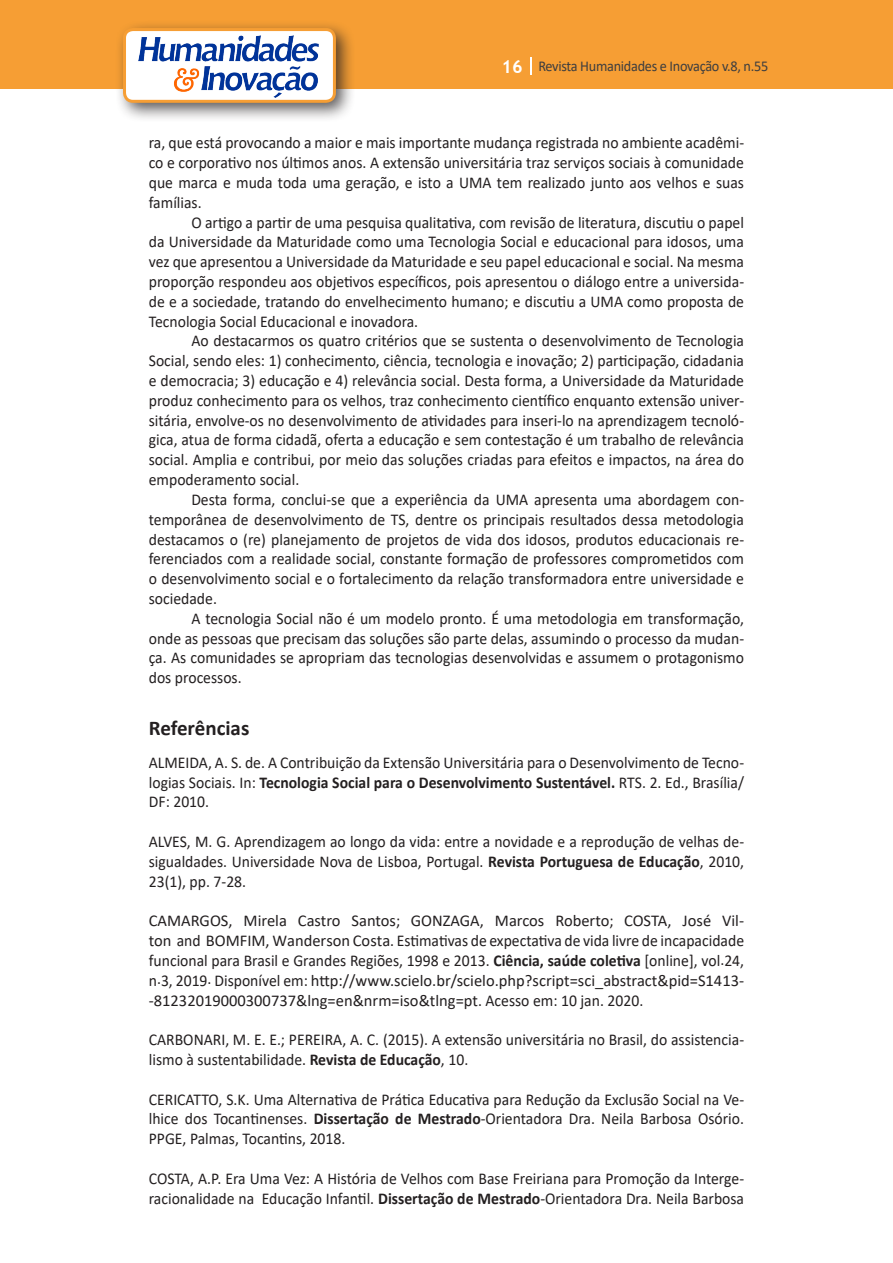
<style>
.page{position:relative;width:893px;height:1263px;background:#fff}
.page>*{position:absolute;margin:0;border:0;box-sizing:border-box;transform-origin:0 0}
.Titulo_2{font:700 21px "Calibri";color:#231f20}
.Texto{font:16.5px/19.8px "Calibri";color:#231f20;text-align:justify;scale:.95 1}
.Texto-2{font:16.5px/19.8px "Calibri";color:#231f20;text-align:justify}
.t1{font:15px "Calibri";letter-spacing:-.02em;color:#3e3e3f;scale:.95 1}
.s1{font-family:"Trebuchet MS";font-weight:700;font-size:18px;color:#fff}
.s2{font-weight:700}
</style>
<div class="page">
<div style="left:0;top:0;width:893px;height:88px;background:#f69e34"></div>
<svg style="left:530px;top:57px;width:2px;height:18px"></svg>
<div style="left:115px;top:20px;width:241px;height:103px;background:#231f20;opacity:.75"></div>
<div style="left:125px;top:30px;width:209px;height:71px;background:#fff;border-radius:9px"></div>
<img style="left:138px;top:35px;width:181px;height:62px">
<div style="left:123px;top:28px;width:213px;height:75px;border:3px solid #f69e34;border-radius:9px"></div>
<p class="t1" style="left:501px;top:56px;width:282px"><span class="s1">16</span> Revista Humanidades e Inovação v.8, n.55</p>
<p class="Texto" style="left:149px;top:133px;width:628px">ra, que está provocando a maior e mais importante mudança registrada no ambiente acadêmi&shy;co e corporativo nos últimos anos. A extensão universitária traz serviços sociais à comunidade que marca e muda toda uma geração, e isto a UMA tem realizado junto aos velhos e suas famílias.</p>
<p class="Texto" style="left:149px;top:212px;width:628px;text-indent:43px">O artigo a partir de uma pesquisa qualitativa, com revisão de literatura, discutiu o papel da Universidade da Maturidade como uma Tecnologia Social e educacional para idosos, uma vez que apresentou a Universidade da Maturidade e seu papel educacional e social. Na mesma proporção respondeu aos objetivos específicos, pois apresentou o diálogo entre a universida&shy;de e a sociedade, tratando do envelhecimento humano; e discutiu a UMA como proposta de Tecnologia Social Educacional e inovadora.</p>
<p class="Texto" style="left:149px;top:331px;width:628px;text-indent:43px">Ao destacarmos os quatro critérios que se sustenta o desenvolvimento de Tecnologia Social, sendo eles: 1) conhecimento, ciência, tecnologia e inovação; 2) participação, cidadania e democracia; 3) educação e 4) relevância social. Desta forma, a Universidade da Maturidade produz conhecimento para os velhos, traz conhecimento científico enquanto extensão univer&shy;sitária, envolve-os no desenvolvimento de atividades para inseri-lo na aprendizagem tecnoló&shy;gica, atua de forma cidadã, oferta a educação e sem contestação é um trabalho de relevância social. Amplia e contribui, por meio das soluções criadas para efeitos e impactos, na área do empoderamento social.</p>
<p class="Texto" style="left:149px;top:489px;width:628px;text-indent:43px">Desta forma, conclui-se que a experiência da UMA apresenta uma abordagem con&shy;temporânea de desenvolvimento de TS, dentre os principais resultados dessa metodologia destacamos o (re) planejamento de projetos de vida dos idosos, produtos educacionais re&shy;ferenciados com a realidade social, constante formação de professores comprometidos com o desenvolvimento social e o fortalecimento da relação transformadora entre universidade e sociedade.</p>
<p class="Texto" style="left:149px;top:608px;width:628px;text-indent:43px">A tecnologia Social não é um modelo pronto. É uma metodologia em transformação, onde as pessoas que precisam das soluções são parte delas, assumindo o processo da mudan&shy;ça. As comunidades se apropriam das tecnologias desenvolvidas e assumem o protagonismo dos processos.</p>
<p class="Titulo_2" style="left:149px;top:713px;width:102px">Referências</p>
<p class="Texto" style="left:149px;top:752px;width:628px">ALMEIDA, A. S. de. A Contribuição da Extensão Universitária para o Desenvolvimento de Tecno&shy;logias Sociais. In: <span class="s2">Tecnologia Social para o Desenvolvimento Sustentável.</span> RTS. 2. Ed., Brasília/ DF: 2010.</p>
<p class="Texto" style="left:149px;top:831px;width:628px">ALVES, M. G. Aprendizagem ao longo da vida: entre a novidade e a reprodução de velhas de&shy;sigualdades. Universidade Nova de Lisboa, Portugal. <span class="s2">Revista Portuguesa de Educação</span>, 2010, 23(1), pp. 7-28.</p>
<p class="Texto-2" style="left:149px;top:910px;width:597px">CAMARGOS, Mirela Castro Santos; GONZAGA, Marcos Roberto; COSTA, José Vil&shy;ton and BOMFIM, Wanderson Costa. Estimativas de expectativa de vida livre de incapacidade funcional para Brasil e Grandes Regiões, 1998 e 2013. <span class="s2">Ciência, saúde coletiva</span> [online], vol.24, n.3, 2019. Disponível em: http://www.scielo.br/scielo.php?script=sci_abstract&amp;pid=S1413- -81232019000300737&amp;lng=en&amp;nrm=iso&amp;tlng=pt. Acesso em: 10 jan. 2020.</p>
<p class="Texto" style="left:149px;top:1029px;width:628px">CARBONARI, M. E. E.; PEREIRA, A. C. (2015). A extensão universitária no Brasil, do assistencia&shy;lismo à sustentabilidade. <span class="s2">Revista de Educação</span>, 10.</p>
<p class="Texto" style="left:149px;top:1089px;width:628px">CERICATTO, S.K. Uma Alternativa de Prática Educativa para Redução da Exclusão Social na Ve&shy;lhice dos Tocantinenses. <span class="s2">Dissertação de Mestrado</span>-Orientadora Dra. Neila Barbosa Osório.<br>PPGE, Palmas, Tocantins, 2018.</p>
<p class="Texto" style="left:149px;top:1168px;width:628px">COSTA, A.P. Era Uma Vez: A História de Velhos com Base Freiriana para Promoção da Interge&shy;racionalidade na Educação Infantil. <span class="s2">Dissertação de Mestrado</span>-Orientadora Dra. Neila Barbosa</p>
</div>
